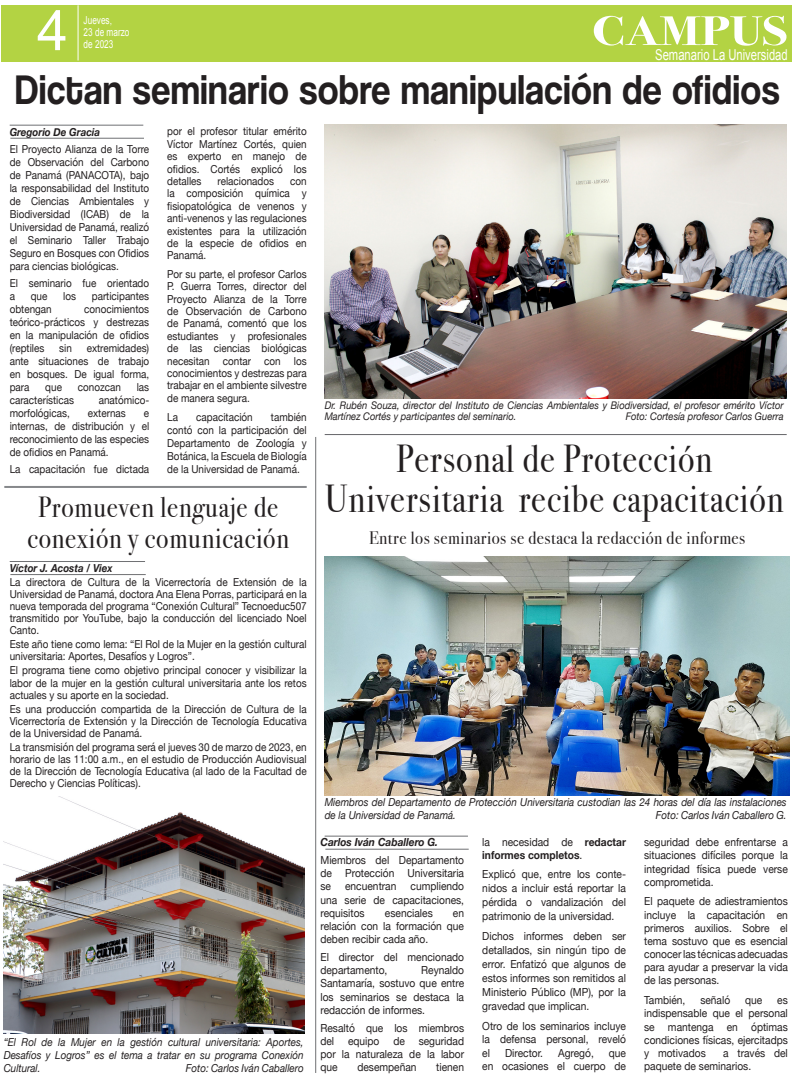
<style>
.page{position:relative;width:792px;height:1080px;background:#fff}
.page>*{position:absolute;margin:0;border:0;box-sizing:border-box;transform-origin:0 0}
.t1{font:55.9px "Arial";color:#fff}
.t2{font:43px "Coolvetica Rg";letter-spacing:.02em;color:#231f20;scale:.88 1}
.t3{font:700 41.4px "Bodoni Svty Two ITCTT";color:#fff;scale:1.25 1}
.t4{font:39px/40px "Bodoni Svty Two ITCTT";letter-spacing:.03em;color:#231f20;text-align:center;scale:.88 1}
.t5{font:29px/31px "Bodoni Svty Two ITCTT";letter-spacing:.03em;color:#231f20;text-align:center;scale:.89 1}
.t6{font:18px "Bodoni Svty Two ITCTT";letter-spacing:.03em;color:#231f20;scale:.93 1}
.t7{font:15px "Arial";color:#fff;scale:.75 1}
.t8{font:11.1px/13.1px "Helvetica Neue";color:#231f20;text-align:justify;scale:.92 1}
.t9{font:700 11.1px/13.1px "Helvetica Neue";color:#231f20;scale:.92 1}
.t10{font:italic 700 11.1px "Helvetica Neue";color:#231f20;scale:.92 1}
.t11{font:11px/13px "Helvetica Neue";color:#231f20;text-align:justify;scale:.9 1}
.t12{font:italic 11px/13px "Helvetica Neue";color:#231f20;scale:.9 1}
.t13{font:italic 700 11px "Helvetica Neue";color:#231f20;scale:.9 1}
.t14{font:11px/12px "Arial";color:#fff;scale:.75 1}
.t15{font:italic 10.5px/11.5px "Helvetica Neue";color:#231f20;scale:.9 1}
.s1{font-weight:400}
</style>
<div class="page">
<div style="left:1px;top:5px;width:791px;height:57px;background:#b3d343"></div>
<hr style="left:78px;top:5px;width:1px;height:55px;background:#fff">
<img style="left:325px;top:125px;width:461px;height:274px">
<hr style="left:325px;top:434px;width:462px;height:1px;background:#656568">
<hr style="left:4px;top:486px;width:303px;height:2px;background:#86888b">
<img style="left:325px;top:557px;width:464px;height:239px">
<hr style="left:10px;top:561px;width:135px;height:1px;background:#6f7073">
<hr style="left:10px;top:574px;width:136px;height:1px;background:#6f7073">
<hr style="left:10px;top:125px;width:133px;height:1px;background:#6f7073">
<hr style="left:10px;top:138px;width:134px;height:1px;background:#6f7073">
<hr style="left:325px;top:836px;width:143px;height:1px;background:#6f7073">
<hr style="left:325px;top:849px;width:144px;height:1px;background:#6f7073">
<hr style="left:315px;top:437px;width:1px;height:636px;background:#6f7073">
<img style="left:3px;top:797px;width:301px;height:237px">
<h1 class="t1" style="left:37px;top:-6px;width:33px">4</h1>
<h3 class="t3" style="left:592px;top:-3px;width:158px">CAMPUS</h3>
<p class="t14" style="left:84px;top:15px;width:63px">Jueves,<br>23 de marzo de 2023</p>
<h3 class="t7" style="left:655px;top:45px;width:178px">Semanario La Universidad</h3>
<h2 class="t2" style="left:15px;top:64px;width:870px">Dictan seminario sobre manipulación de ofidios</h2>
<p class="t13" style="left:10px;top:123px;width:102px">Gregorio De Gracia</p>
<p class="t11" style="left:10px;top:143px;width:157px">El Proyecto Alianza de la Torre de Observación del Carbono de Panamá (PANACOTA), bajo la responsabilidad del Instituto de Ciencias Ambientales y Biodiversidad (ICAB) de la Universidad de Panamá, realizó el Seminario Taller Trabajo Seguro en Bosques con Ofidios para ciencias biológicas.</p>
<p class="t11" style="left:10px;top:277px;width:157px">El seminario fue orientado a</p>
<p class="t11" style="left:31px;top:290px;width:20px">que</p>
<p class="t11" style="left:63px;top:290px;width:16px">los</p>
<p class="t11" style="left:92px;top:290px;width:65px">participantes</p>
<p class="t11" style="left:10px;top:303px;width:48px">obtengan</p>
<p class="t11" style="left:10px;top:303px;width:157px;text-indent:75px">conocimientos teórico-prácticos y destrezas en la manipulación de ofidios (reptiles</p>
<p class="t11" style="left:10px;top:342px;width:157px;text-indent:77px">extremidades) ante situaciones de trabajo en bosques. De igual forma, para</p>
<p class="t11" style="left:59px;top:342px;width:16px">sin</p>
<p class="t11" style="left:45px;top:381px;width:20px">que</p>
<p class="t11" style="left:78px;top:381px;width:49px">conozcan</p>
<p class="t11" style="left:137px;top:381px;width:15px">las</p>
<p class="t11" style="left:10px;top:394px;width:73px">características</p>
<p class="t11" style="left:99px;top:394px;width:58px">anatómico-</p>
<p class="t11" style="left:10px;top:407px;width:68px">morfológicas,</p>
<p class="t11" style="left:88px;top:407px;width:44px">externas</p>
<p class="t11" style="left:10px;top:407px;width:157px;text-indent:134px">e internas, de distribución y el reconocimiento de las especies de ofidios en Panamá.</p>
<p class="t11" style="left:10px;top:463px;width:157px">La capacitación fue dictada</p>
<p class="t11" style="left:167px;top:126px;width:157px;line-height:12.4px">por el profesor titular emérito Víctor Martínez Cortés, quien es experto en manejo de ofidios. Cortés explicó los detalles</p>
<p class="t11" style="left:218px;top:175px;width:64px">relacionados</p>
<p class="t11" style="left:167px;top:176px;width:157px;line-height:12.4px;text-indent:123px">con la composición química y fisiopatológica de venenos y anti-venenos y las regulaciones existentes para la utilización de la especie de ofidios en Panamá.</p>
<p class="t11" style="left:167px;top:268px;width:157px;line-height:12.4px">Por su parte, el profesor Carlos P. Guerra Torres, director del Proyecto Alianza de la Torre de Observación de Carbono de Panamá, comentó que los estudiantes y profesionales de las ciencias biológicas necesitan contar con los conocimientos y destrezas para trabajar en el ambiente silvestre de manera segura.</p>
<p class="t11" style="left:167px;top:411px;width:14px">La</p>
<p class="t11" style="left:196px;top:411px;width:64px">capacitación</p>
<p class="t11" style="left:167px;top:411px;width:157px;text-indent:104px">también contó con la participación del Departamento de Zoología y Botánica, la Escuela de Biología de la Universidad de Panamá.</p>
<h3 class="t5" style="left:27px;top:488px;width:296px">Promueven lenguaje de conexión y comunicación</h3>
<p class="t13" style="left:10px;top:560px;width:116px">Víctor J. Acosta / Viex</p>
<p class="t11" style="left:10px;top:577px;width:332px;line-height:12px">La directora de Cultura de la Vicerrectoría de Extensión de la Universidad de Panamá, doctora Ana Elena Porras, participará en la nueva temporada del programa “Conexión Cultural” Tecnoeduc507 transmitido por YouTube, bajo la conducción del licenciado Noel Canto.</p>
<p class="t11" style="left:10px;top:639px;width:331px;line-height:12px">Este año tiene como lema: “El Rol de la Mujer en la gestión cultural universitaria: Aportes, Desafíos y Logros”.</p>
<p class="t11" style="left:10px;top:665px;width:332px;line-height:12px">El programa tiene como objetivo principal conocer y visibilizar la labor de la mujer en la gestión cultural universitaria ante los retos actuales y su aporte en la sociedad.</p>
<p class="t11" style="left:10px;top:703px;width:332px;line-height:12px">Es una producción compartida de la Dirección de Cultura de la Vicerrectoría de Extensión y la Dirección de Tecnología Educativa de la Universidad de Panamá.</p>
<p class="t11" style="left:10px;top:741px;width:332px;line-height:12px">La transmisión del programa será el jueves 30 de marzo de 2023, en horario de las 11:00 a.m., en el estudio de Producción Audiovisual de la Dirección de Tecnología Educativa (al lado de la Facultad de Derecho y Ciencias Políticas).</p>
<p class="t12" style="left:4px;top:1036px;width:335px;text-align:justify">“El Rol de la Mujer en la gestión cultural universitaria: Aportes, Desafíos y Logros” es el tema a tratar en su programa Conexión Cultural.</p>
<p class="t12" style="left:186px;top:1062px;width:132px">Foto: Carlos Iván Caballero</p>
<p class="t15" style="left:325px;top:400px;width:511px">Dr. Rubén Souza, director del Instituto de Ciencias Ambientales y Biodiversidad, el profesor emérito Víctor<br>Martínez Cortés y participantes del seminario.</p>
<p class="t15" style="left:626px;top:412px;width:177px">Foto: Cortesía profesor Carlos Guerra</p>
<h3 class="t4" style="left:325px;top:435px;width:523px">Personal de Protección<br>Universitaria recibe capacitación</h3>
<h3 class="t6" style="left:369px;top:523px;width:406px">Entre los seminarios se destaca la redacción de informes</h3>
<p class="t12" style="left:325px;top:796px;width:515px">Miembros del Departamento de Protección Universitaria custodian las 24 horas del día las instalaciones de la Universidad de Panamá.</p>
<p class="t12" style="left:656px;top:809px;width:147px">Foto: Carlos Iván Caballero G.</p>
<p class="t10" style="left:320px;top:833px;width:129px">Carlos Iván Caballero G.</p>
<p class="t8" style="left:320px;top:854px;width:158px">Miembros del Departamento de Protección Universitaria se</p>
<p class="t8" style="left:320px;top:881px;width:158px;text-indent:90px">cumpliendo una serie de capacitaciones, requisitos</p>
<p class="t8" style="left:345px;top:881px;width:57px">encuentran</p>
<p class="t8" style="left:385px;top:907px;width:54px">esenciales</p>
<p class="t8" style="left:320px;top:907px;width:158px;text-indent:133px">en relación con la formación que deben recibir cada año.</p>
<p class="t8" style="left:320px;top:951px;width:158px">El director del mencionado departamento,</p>
<p class="t8" style="left:320px;top:964px;width:158px;text-indent:101px">Reynaldo Santamaría, sostuvo que entre los seminarios se destaca la redacción de informes.</p>
<p class="t8" style="left:320px;top:1022px;width:158px">Resaltó que los miembros del equipo de seguridad por la naturaleza de la labor que</p>
<p class="t8" style="left:357px;top:1061px;width:66px">desempeñan</p>
<p class="t8" style="left:436px;top:1061px;width:32px">tienen</p>
<p class="t9" style="left:482px;top:835px;width:158px"><span class="s1">la necesidad de</span> redactar informes completos<span class="s1">.</span></p>
<p class="t8" style="left:482px;top:868px;width:158px;line-height:14px">Explicó que, entre los conte&shy;nidos a incluir está reportar la pérdida o vandalización del patrimonio de la universidad.</p>
<p class="t8" style="left:482px;top:930px;width:158px;line-height:14px">Dichos informes deben ser detallados, sin ningún tipo de error. Enfatizó que algunos de estos informes son remitidos al Ministerio Público (MP), por la gravedad que implican.</p>
<p class="t8" style="left:482px;top:1020px;width:158px;line-height:13.5px">Otro de los seminarios incluye la defensa personal, reveló el</p>
<p class="t8" style="left:505px;top:1047px;width:43px">Director.</p>
<p class="t8" style="left:558px;top:1047px;width:40px">Agregó,</p>
<p class="t8" style="left:482px;top:1047px;width:158px;line-height:13.5px;text-align:right">que<br>en ocasiones el cuerpo de</p>
<p class="t8" style="left:644px;top:836px;width:158px;line-height:13.5px">seguridad debe enfrentarse a situaciones difíciles porque la integridad física puede verse comprometida.</p>
<p class="t8" style="left:644px;top:896px;width:158px">El paquete de adiestramientos incluye la capacitación en primeros auxilios. Sobre el tema sostuvo que es esencial conocer las técnicas adecuadas para ayudar a preservar la vida de las personas.</p>
<p class="t8" style="left:644px;top:994px;width:46px">También,</p>
<p class="t8" style="left:700px;top:994px;width:34px">señaló</p>
<p class="t8" style="left:745px;top:994px;width:20px">que</p>
<p class="t8" style="left:644px;top:994px;width:158px;text-indent:133px">es indispensable que el personal se mantenga en óptimas condiciones físicas, ejercitadps y motivados</p>
<p class="t8" style="left:644px;top:1047px;width:158px;text-indent:79px">a través del paquete de seminarios.</p>
</div>
